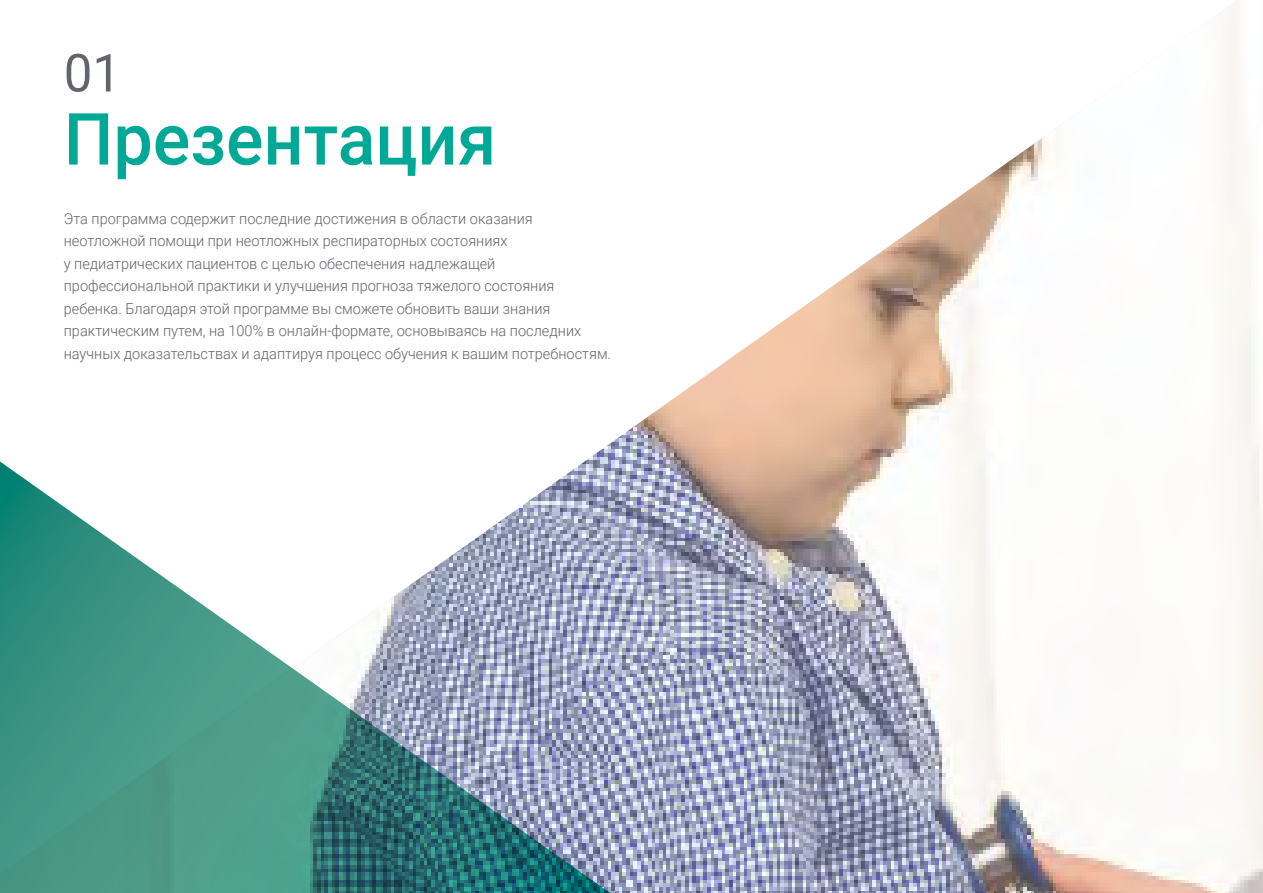
<style>
.page{position:relative;width:1263px;height:893px;background:#fff}
.page>*{position:absolute;margin:0;border:0;box-sizing:border-box;transform-origin:0 0}
.t1{font:500 72px "Roboto";color:#00a996}
.t2{font:52.5px "Roboto";color:#61646a}
.t3{font:300 15px/22.5px "Roboto";color:#61646a}
</style>
<div class="page">
<img style="left:607px;top:0;width:656px;height:893px">
<svg style="left:0;top:446px;width:640px;height:447px"></svg>
<h2 class="t2" style="left:64px;top:36px;width:59px">01</h2>
<h1 class="t1" style="left:64px;top:89px;width:434px">Презентация</h1>
<p class="t3" style="left:64px;top:207px;width:549px">Эта программа содержит последние достижения в области оказания неотложной помощи при неотложных респираторных состояниях<br>у педиатрических пациентов с целью обеспечения надлежащей профессиональной практики и улучшения прогноза тяжелого состояния ребенка. Благодаря этой программе вы сможете обновить ваши знания практическим путем, на 100% в онлайн-формате, основываясь на последних научных доказательствах и адаптируя процесс обучения к вашим потребностям.</p>
</div>
